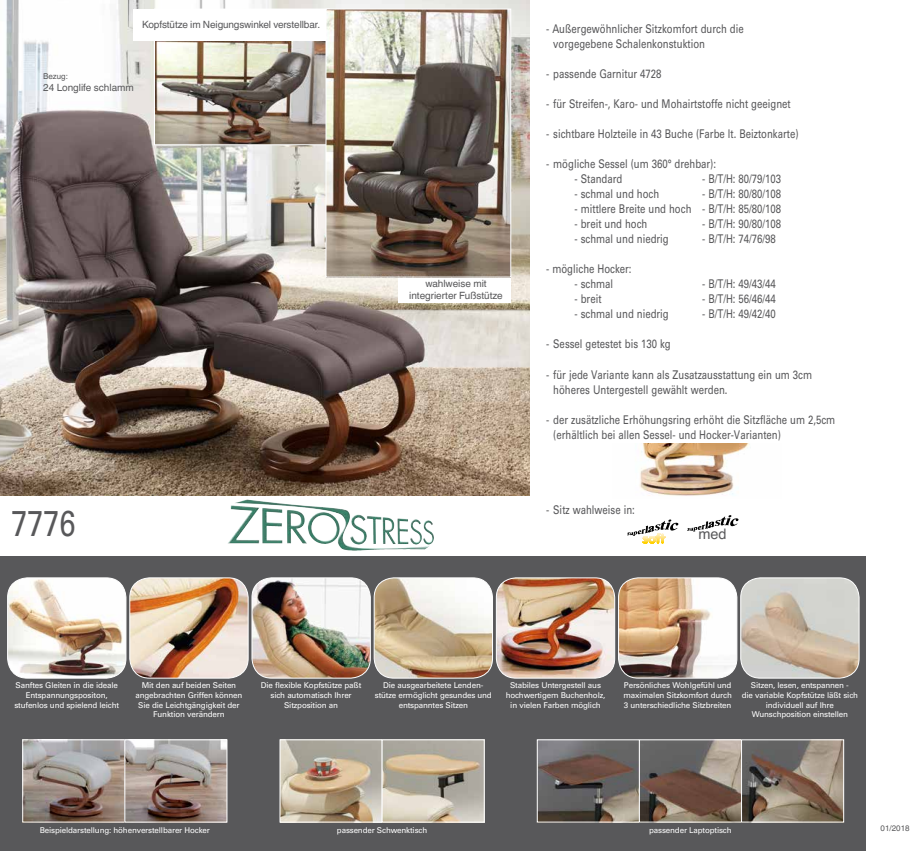
<style>
.page{position:relative;width:922px;height:851px;background:#fff}
.page>*{position:absolute;margin:0;border:0;box-sizing:border-box;transform-origin:0 0}
.t1{font:36px "Univers";color:#58585a;scale:.8 1}
.t2{font:14.5px "Helvetica";color:#58585a}
.t3{font:12px/15px "Univers";color:#58585a;scale:.8 1}
.t4{font:10px/12px "Helvetica World";letter-spacing:-.005em;color:#58585a;text-align:center}
.t5{font:8px/9.6px "Univers";letter-spacing:-.02em;color:#fff;text-align:center}
.t6{font:8px "Helvetica World";color:#58585a}
</style>
<div class="page">
<div style="left:0;top:556px;width:865px;height:294px;background:#58585a"></div>
<img style="left:0;top:0;width:530px;height:496px">
<img style="left:639px;top:443px;width:111px;height:53px">
<svg style="left:627px;top:519px;width:51px;height:17px"></svg>
<svg style="left:687px;top:515px;width:51px;height:16px"></svg>
<div style="left:398px;top:276px;width:112px;height:26px;background:#fff"></div>
<img style="left:234px;top:499px;width:111px;height:50px">
<img style="left:8px;top:577px;width:118px;height:101px">
<div style="left:7px;top:577px;width:119px;height:101px;border:1px solid #fff;border-radius:20px"></div>
<img style="left:131px;top:577px;width:117px;height:101px">
<div style="left:129px;top:577px;width:119px;height:101px;border:1px solid #fff;border-radius:20px"></div>
<img style="left:253px;top:579px;width:117px;height:99px">
<div style="left:251px;top:577px;width:120px;height:101px;border:1px solid #fff;border-radius:20px"></div>
<img style="left:375px;top:579px;width:117px;height:99px">
<div style="left:373px;top:577px;width:120px;height:101px;border:1px solid #fff;border-radius:20px"></div>
<img style="left:497px;top:578px;width:117px;height:100px">
<div style="left:495px;top:577px;width:120px;height:101px;border:1px solid #fff;border-radius:20px"></div>
<img style="left:618px;top:577px;width:118px;height:101px">
<div style="left:618px;top:577px;width:119px;height:101px;border:1px solid #fff;border-radius:20px"></div>
<img style="left:741px;top:577px;width:117px;height:101px">
<div style="left:740px;top:577px;width:119px;height:101px;border:1px solid #fff;border-radius:20px"></div>
<img style="left:24px;top:741px;width:201px;height:79px">
<div style="left:22px;top:739px;width:103px;height:83px;border:1px solid #fff"></div>
<div style="left:124px;top:739px;width:103px;height:83px;border:1px solid #fff"></div>
<img style="left:281px;top:741px;width:201px;height:79px">
<div style="left:279px;top:739px;width:103px;height:83px;border:1px solid #fff"></div>
<div style="left:381px;top:739px;width:103px;height:83px;border:1px solid #fff"></div>
<img style="left:538px;top:741px;width:303px;height:79px">
<div style="left:536px;top:739px;width:103px;height:83px;border:1px solid #fff"></div>
<div style="left:638px;top:739px;width:103px;height:83px;border:1px solid #fff"></div>
<div style="left:740px;top:739px;width:103px;height:83px;border:1px solid #fff"></div>
<img style="left:156px;top:40px;width:169px;height:103px">
<div style="left:154px;top:9px;width:175px;height:136px;border:1px solid #fff"></div>
<img style="left:327px;top:11px;width:182px;height:264px">
<div style="left:325px;top:9px;width:186px;height:268px;border:1px solid #fff"></div>
<div style="left:133px;top:9px;width:192px;height:31px;background:#fff"></div>
<p class="t4" style="left:142px;top:19px;width:180px">Kopfstütze im Neigungswinkel verstellbar.</p>
<p class="t6" style="left:43px;top:71px;width:26px">Bezug:</p>
<p class="t4" style="left:43px;top:81px;width:92px">24 Longlife schlamm</p>
<h1 class="t1" style="left:11px;top:502px;width:82px">7776</h1>
<p class="t4" style="left:409px;top:278px;width:95px">wahlweise mit integrierter Fußstütze</p>
<p class="t3" style="left:553px;top:22px;width:239px;text-indent:-7px">- Außergewöhnlicher Sitzkomfort durch die vorgegebene Schalenkonstuktion</p>
<p class="t3" style="left:546px;top:67px;width:146px">- passende Garnitur 4728</p>
<p class="t3" style="left:546px;top:97px;width:307px">- für Streifen-, Karo- und Mohairtstoffe nicht geeignet</p>
<p class="t3" style="left:546px;top:127px;width:317px">- sichtbare Holzteile in 43 Buche (Farbe lt. Beiztonkarte)</p>
<p class="t3" style="left:546px;top:157px;width:214px">- mögliche Sessel (um 360° drehbar):</p>
<p class="t3" style="left:574px;top:172px;width:61px">- Standard</p>
<p class="t3" style="left:702px;top:172px;width:100px">- B/T/H: 80/79/103</p>
<p class="t3" style="left:574px;top:187px;width:107px">- schmal und hoch</p>
<p class="t3" style="left:702px;top:187px;width:100px">- B/T/H: 80/80/108</p>
<p class="t3" style="left:574px;top:202px;width:260px">- mittlere Breite und hoch - B/T/H: 85/80/108</p>
<p class="t3" style="left:574px;top:217px;width:93px">- breit und hoch</p>
<p class="t3" style="left:702px;top:217px;width:100px">- B/T/H: 90/80/108</p>
<p class="t3" style="left:574px;top:232px;width:119px">- schmal und niedrig</p>
<p class="t3" style="left:702px;top:232px;width:94px">- B/T/H: 74/76/98</p>
<p class="t3" style="left:546px;top:262px;width:108px">- mögliche Hocker:</p>
<p class="t3" style="left:574px;top:277px;width:50px">- schmal</p>
<p class="t3" style="left:702px;top:277px;width:94px">- B/T/H: 49/43/44</p>
<p class="t3" style="left:574px;top:292px;width:35px">- breit</p>
<p class="t3" style="left:702px;top:292px;width:94px">- B/T/H: 56/46/44</p>
<p class="t3" style="left:574px;top:307px;width:119px">- schmal und niedrig</p>
<p class="t3" style="left:702px;top:307px;width:94px">- B/T/H: 49/42/40</p>
<p class="t3" style="left:546px;top:337px;width:157px">- Sessel getestet bis 130 kg</p>
<p class="t3" style="left:553px;top:367px;width:325px;text-indent:-7px">- für jede Variante kann als Zusatzausstattung ein um 3cm höheres Untergestell gewählt werden.</p>
<p class="t3" style="left:553px;top:412px;width:354px;text-indent:-7px">- der zusätzliche Erhöhungsring erhöht die Sitzfläche um 2,5cm (erhältlich bei allen Sessel- und Hocker-Varianten)</p>
<p class="t3" style="left:546px;top:502px;width:112px">- Sitz wahlweise in:</p>
<p class="t2" style="left:698px;top:522px;width:30px">med</p>
<p class="t5" style="left:14px;top:680px;width:106px">Sanftes Gleiten in die ideale<br>Entspannungspositon, stufenlos und spielend leicht</p>
<p class="t5" style="left:135px;top:680px;width:108px">Mit den auf beiden Seiten angebrachten Griffen können<br>Sie die Leichtgängigkeit der<br>Funktion verändern</p>
<p class="t5" style="left:261px;top:680px;width:102px">Die flexible Kopfstütze paßt sich automatisch Ihrer<br>Sitzposition an</p>
<p class="t5" style="left:375px;top:680px;width:118px">Die ausgearbeitete Lenden&shy;stütze ermöglicht gesundes und entspanntes Sitzen</p>
<p class="t5" style="left:505px;top:680px;width:101px">Stabiles Untergestell aus hochwertigem Buchenholz, in vielen Farben möglich</p>
<p class="t5" style="left:623px;top:680px;width:110px;text-align:justify">Persönliches Wohlgefühl und maximalen Sitzkomfort durch 3 unterschiedliche Sitzbreiten</p>
<p class="t5" style="left:741px;top:680px;width:118px">Sitzen, lesen, entspannen -<br>die variable Kopfstütze läßt sich individuell auf Ihre<br>Wunschposition einstellen</p>
<p class="t5" style="left:40px;top:825px;width:172px">Beispieldarstellung: höhenverstellbarer Hocker</p>
<p class="t5" style="left:337px;top:825px;width:92px">passender Schwenktisch</p>
<p class="t5" style="left:649px;top:825px;width:84px">passender Laptoptisch</p>
<p class="t6" style="left:880px;top:823px;width:30px">01/2018</p>
</div>
